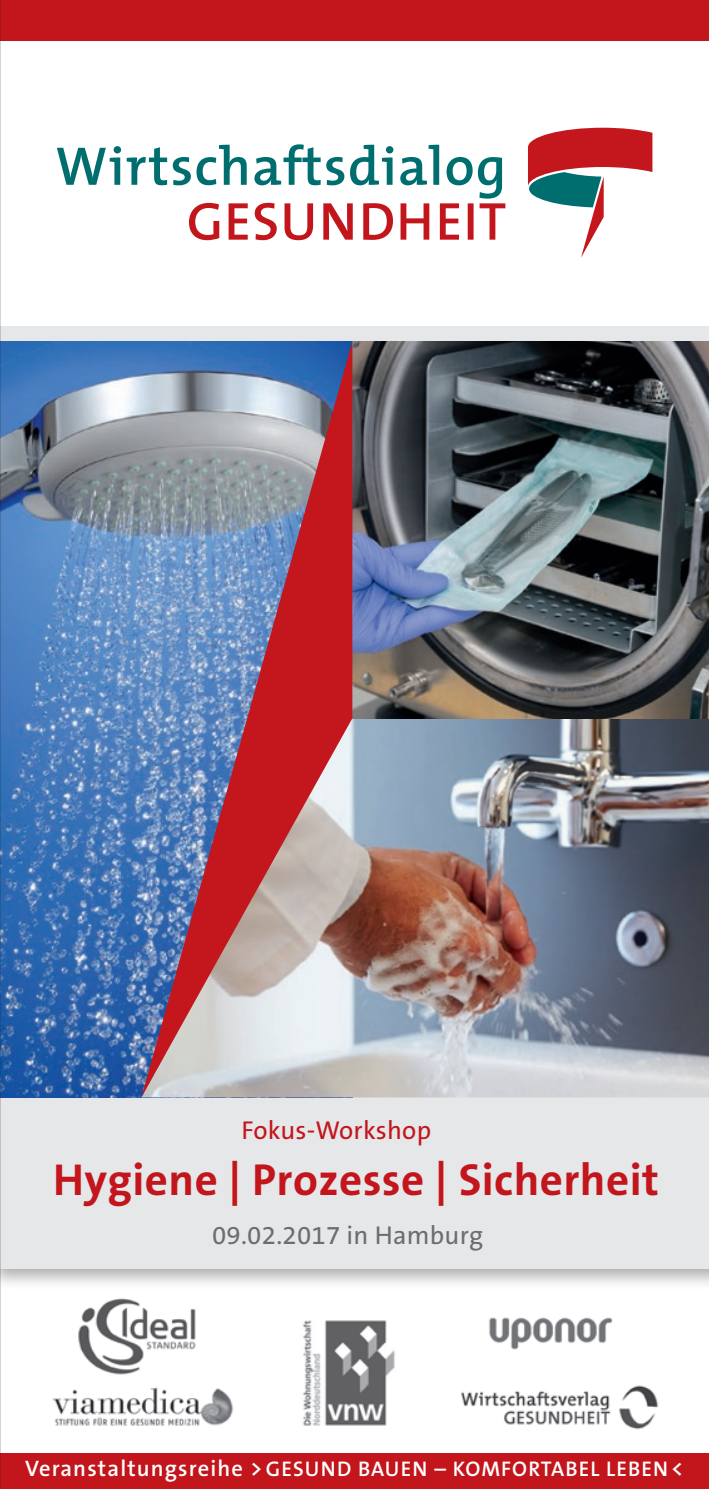
<style>
.page{position:relative;width:709px;height:1489px;background:#fff}
.page>*{position:absolute;margin:0;border:0;box-sizing:border-box;transform-origin:0 0}
.t1{font:700 45px "The Sans B7";letter-spacing:.01em;color:#c3151c}
.t2{font:26px "The Sans B5 Plain";letter-spacing:.01em;color:#6c6d70}
.t3{font:26px "The Sans B5 Plain";letter-spacing:.01em;color:#c3151c}
.t4{font:600 21.25px "The Sans B6";letter-spacing:.05em;color:#fff}
.s1{font-size:22.5px}
</style>
<div class="page">
<img style="left:52px;top:1298px;width:607px;height:132px">
<div style="left:0;top:1453px;width:709px;height:35px;background:#c3151c"></div>
<div style="left:0;top:316px;width:709px;height:974px;background:#231f20;opacity:.4"></div>
<div style="left:0;top:325px;width:709px;height:943px;background:#e6e7e9"></div>
<img style="left:1px;top:341px;width:140px;height:756px">
<img style="left:352px;top:718px;width:357px;height:379px">
<img style="left:352px;top:341px;width:357px;height:377px">
<svg style="left:141px;top:341px;width:211px;height:756px;background:#9e8297"></svg>
<div style="left:0;top:89px;width:709px;height:237px;background:#fff"></div>
<svg style="left:57px;top:144px;width:448px;height:96px"></svg>
<svg style="left:528px;top:128px;width:124px;height:130px"></svg>
<div style="left:0;top:0;width:709px;height:41px;background:#c3151c"></div>
<hr style="left:0;top:0;width:1px;height:1488px;background:#231f20">
<p class="t3" style="left:241px;top:1116px;width:191px">Fokus-Workshop</p>
<p class="t1" style="left:53px;top:1156px;width:607px">Hygiene | Prozesse | Sicherheit</p>
<p class="t2" style="left:212px;top:1221px;width:272px">09.02.2017 in Hamburg</p>
<p class="t4" style="left:25px;top:1457px;width:660px"><span class="s1">Veranstaltungsreihe &gt;</span>GESUND BAUEN – KOMFORTABEL LEBEN<span class="s1">&lt;</span></p>
</div>
